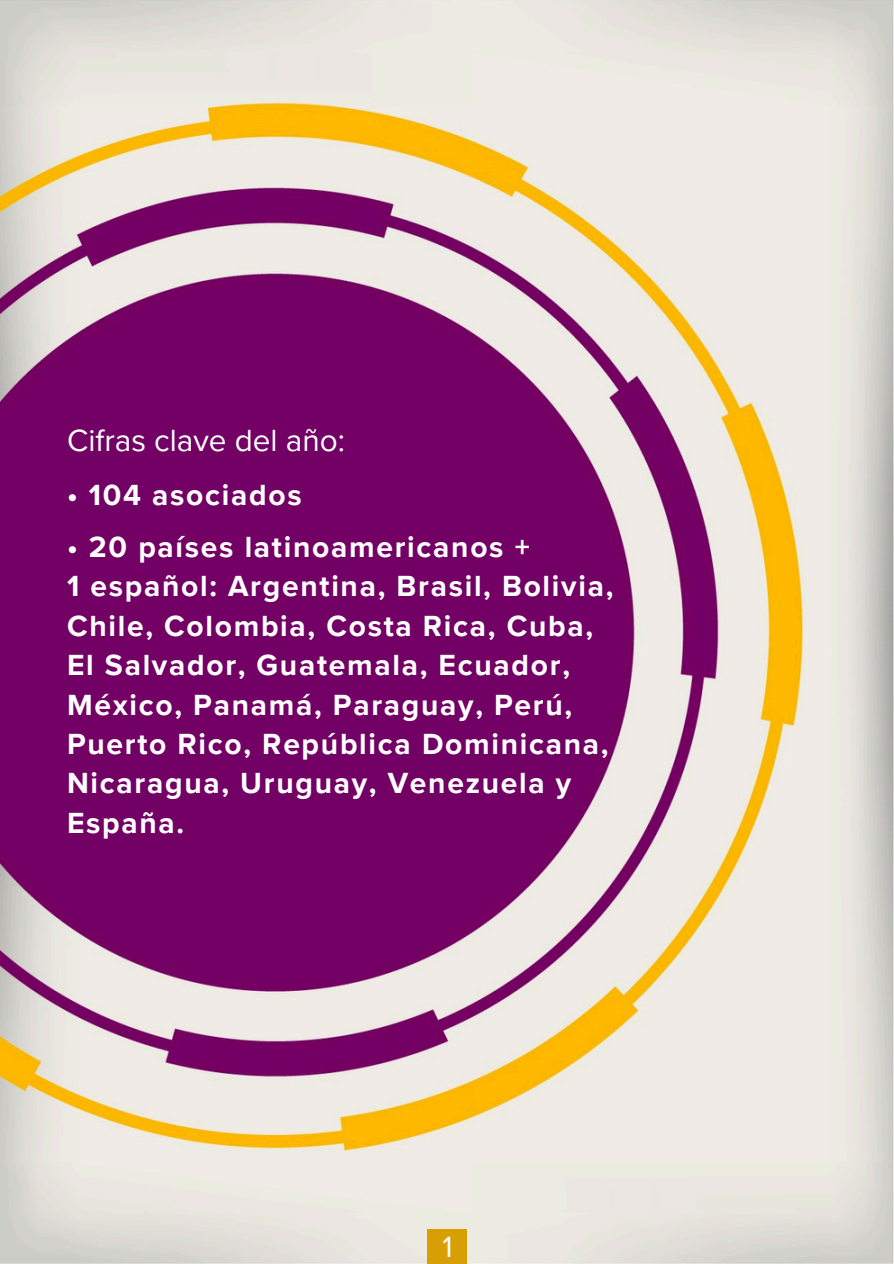
<style>
.page{position:relative;width:894px;height:1264px;background:#fff}
.page>*{position:absolute;margin:0;border:0;box-sizing:border-box;transform-origin:0 0}
.t1{font:31.5px "Proxima Nova";color:#fff}
.t2{font:30.15px "Proxima Nova";color:#fff}
.t3{font:700 30px/39.3px "Proxima Nova";letter-spacing:.055em;color:#fff}
</style>
<div class="page">
<img style="left:0;top:0;width:893px;height:1263px">
<div style="left:427px;top:1228px;width:39px;height:35px;background:#d89f04"></div>
<p class="t1" style="left:67px;top:421px;width:279px">Cifras clave del año:</p>
<p class="t3" style="left:67px;top:476px;width:236px">• 104 asociados</p>
<h1 class="t3" style="left:67px;top:528px;width:547px">• 20 países latinoamericanos +<br>1 español: Argentina, Brasil, Bolivia,<br>Chile, Colombia, Costa Rica, Cuba,<br>El Salvador, Guatemala, Ecuador,<br>México, Panamá, Paraguay, Perú,<br>Puerto Rico, República Dominicana,<br>Nicaragua, Uruguay, Venezuela y<br>España.</h1>
<p class="t2" style="left:438px;top:1229px;width:12px">1</p>
<h1 class="t2" style="left:442px;top:1229px;width:12px">1</h1>
</div>
